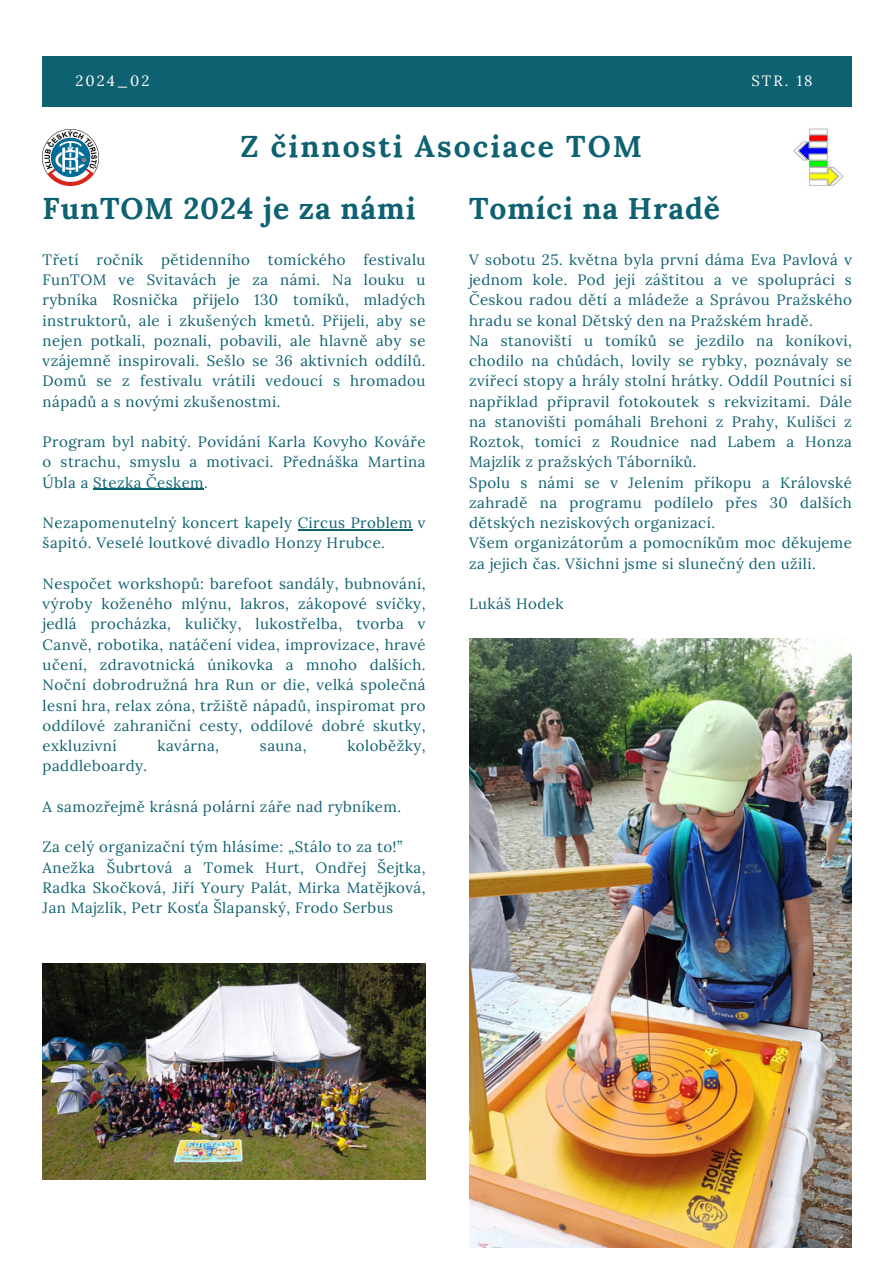
<style>
.page{position:relative;width:894px;height:1264px;background:#fff}
.page>*{position:absolute;margin:0;border:0;box-sizing:border-box;transform-origin:0 0}
.t1{font:700 30px "Lora";letter-spacing:.03em;color:#0e6171}
.t2{font:700 30px "Lora";letter-spacing:.07em;color:#0e6171}
.t3{font:15px/20.2px "Lora";letter-spacing:.03em;color:#0e6171;text-align:justify}
.t4{font:14.85px "Lora";letter-spacing:.14em;color:#fff}
</style>
<div class="page">
<div style="left:43px;top:56px;width:809px;height:50px;background:#0e6171"></div>
<img style="left:43px;top:129px;width:56px;height:57px">
<img style="left:793px;top:128px;width:50px;height:58px">
<img style="left:43px;top:963px;width:382px;height:216px">
<img style="left:469px;top:638px;width:382px;height:608px">
<hr style="left:93px;top:489px;width:111px;height:1px;background:#0e6171">
<hr style="left:297px;top:529px;width:115px;height:1px;background:#0e6171">
<p class="t4" style="left:75px;top:71px;width:75px">2024_02</p>
<h1 class="t4" style="left:751px;top:71px;width:63px">STR. 18</h1>
<p class="t2" style="left:240px;top:126px;width:403px">Z činnosti Asociace TOM</p>
<p class="t1" style="left:43px;top:188px;width:374px">FunTOM 2024 je za námi</p>
<p class="t3" style="left:43px;top:249px;width:384px">Třetí ročník pětidenního tomíckého festivalu FunTOM ve Svitavách je za námi. Na louku u rybníka Rosnička přijelo 130 tomíků, mladých instruktorů, ale i zkušených kmetů. Přijeli, aby se nejen potkali, poznali, pobavili, ale hlavně aby se vzájemně inspirovali. Sešlo se 36 aktivních oddílů.<br>Domů se z festivalu vrátili vedoucí s hromadou nápadů a s novými zkušenostmi.</p>
<p class="t3" style="left:43px;top:431px;width:384px">Program byl nabitý. Povídání Karla Kovyho Kováře o strachu, smyslu a motivaci. Přednáška Martina Úbla a Stezka Českem.</p>
<p class="t3" style="left:43px;top:512px;width:384px">Nezapomenutelný koncert kapely Circus Problem v šapitó. Veselé loutkové divadlo Honzy Hrubce.</p>
<p class="t3" style="left:43px;top:573px;width:384px">Nespočet workshopů: barefoot sandály, bubnování, výroby koženého mlýnu, lakros, zákopové svíčky, jedlá procházka, kuličky, lukostřelba, tvorba v Canvě, robotika, natáčení videa, improvizace, hravé učení, zdravotnická únikovka a mnoho dalších.<br>Noční dobrodružná hra Run or die, velká společná lesní hra, relax zóna, tržiště nápadů, inspiromat pro oddílové zahraniční cesty, oddílové dobré skutky, exkluzivní</p>
<p class="t1" style="left:469px;top:188px;width:252px">Tomíci na Hradě</p>
<p class="t3" style="left:469px;top:249px;width:384px">V sobotu 25. května byla první dáma Eva Pavlová v jednom kole. Pod její záštitou a ve spolupráci s Českou radou dětí a mládeže a Správou Pražského hradu se konal Dětský den na Pražském hradě.</p>
<p class="t3" style="left:469px;top:330px;width:384px">Na stanovišti u tomíků se jezdilo na koníkovi, chodilo na chůdách, lovily se rybky, poznávaly se zvířecí stopy a hrály stolní hrátky. Oddíl Poutníci si například připravil fotokoutek s rekvizitami. Dále na stanovišti pomáhali Brehoni z Prahy, Kulíšci z Roztok, tomíci z Roudnice nad Labem a Honza Majzlík z pražských Táborníků.</p>
<p class="t3" style="left:469px;top:472px;width:384px">Spolu s námi se v Jelením příkopu a Královské zahradě na programu podílelo přes 30 dalších dětských neziskových organizací.</p>
<p class="t3" style="left:469px;top:533px;width:384px">Všem organizátorům a pomocníkům moc děkujeme za jejich čas. Všichni jsme si slunečný den užili.</p>
<p class="t3" style="left:469px;top:593px;width:96px">Lukáš Hodek</p>
<p class="t3" style="left:157px;top:735px;width:63px">kavárna,</p>
<p class="t3" style="left:260px;top:735px;width:48px">sauna,</p>
<p class="t3" style="left:347px;top:735px;width:80px">koloběžky,</p>
<p class="t3" style="left:43px;top:755px;width:106px">paddleboardy.</p>
<p class="t3" style="left:43px;top:796px;width:360px">A samozřejmě krásná polární záře nad rybníkem.</p>
<p class="t3" style="left:43px;top:836px;width:361px">Za celý organizační tým hlásíme: „Stálo to za to!”</p>
<h1 class="t3" style="left:43px;top:857px;width:384px">Anežka Šubrtová a Tomek Hurt, Ondřej Šejtka, Radka Skočková, Jiří Youry Palát, Mirka Matějková, Jan Majzlík, Petr Kosťa Šlapanský, Frodo Serbus</h1>
</div>
